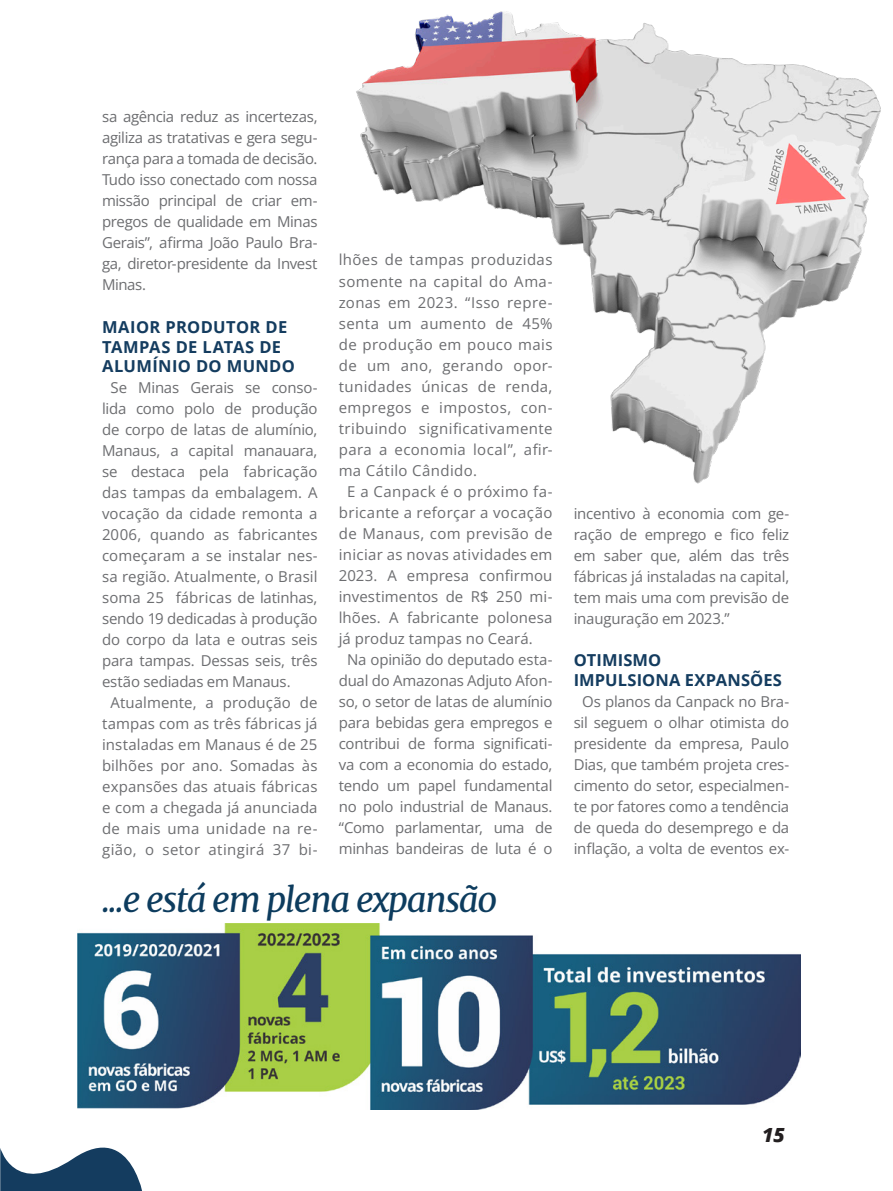
<style>
.page{position:relative;width:893px;height:1191px;background:#fff}
.page>*{position:absolute;margin:0;border:0;box-sizing:border-box;transform-origin:0 0}
.Olho{font:italic 34.5px "Merriweather";letter-spacing:-.04em;color:#0d3c5e}
.t1{font:italic 800 19.5px "Open Sans";color:#231f20}
.Enter_Tit{font:700 16.5px/19.5px "Open Sans";letter-spacing:.02em;color:#143c5f}
.Editorial_Text{font:15px/21px "Open Sans";letter-spacing:-.01em;color:#6c6d70;text-align:justify}
</style>
<div class="page">
<img style="left:356px;top:11px;width:525px;height:473px">
<img style="left:78px;top:924px;width:723px;height:185px">
<svg style="left:0;top:1147px;width:142px;height:44px"></svg>
<p class="Editorial_Text" style="left:102px;top:106px;width:217px">sa agência reduz as incertezas, agiliza as tratativas e gera segu&shy;rança para a tomada de decisão.<br>Tudo isso conectado com nossa missão principal de criar em&shy;pregos de qualidade em Minas Gerais”, afirma João Paulo Bra&shy;ga, diretor-presidente da Invest Minas.</p>
<p class="Enter_Tit" style="left:102px;top:317px;width:195px">MAIOR PRODUTOR DE<br>TAMPAS DE LATAS DE<br>ALUMÍNIO DO MUNDO</p>
<p class="Editorial_Text" style="left:102px;top:377px;width:217px;text-indent:9px">Se Minas Gerais se conso&shy;lida como polo de produção de corpo de latas de alumínio, Manaus, a capital manauara, se destaca pela fabricação das tampas da embalagem. A vocação da cidade remonta a 2006, quando as fabricantes começaram a se instalar nes&shy;sa região. Atualmente, o Brasil soma 25 fábricas de latinhas, sendo 19 dedicadas à produção do corpo da lata e outras seis para tampas. Dessas seis, três estão sediadas em Manaus.</p>
<p class="Editorial_Text" style="left:102px;top:692px;width:217px;text-align:center">Atualmente, a produção de tampas com as três fábricas já instaladas em Manaus é de 25 bilhões por ano. Somadas às expansões das atuais fábricas e com a chegada já anunciada de mais uma unidade na re&shy;gião, o setor atingirá 37 bi-</p>
<p class="Editorial_Text" style="left:339px;top:249px;width:215px">lhões de tampas produzidas somente na capital do Ama&shy;zonas em 2023. “Isso repre&shy;senta um aumento de 45% de produção em pouco mais de um ano, gerando opor&shy;tunidades únicas de renda, empregos e impostos, con&shy;tribuindo significativamente para a economia local”, afir&shy;ma Cátilo Cândido.</p>
<p class="Editorial_Text" style="left:339px;top:480px;width:215px;text-indent:9px">E a Canpack é o próximo fa&shy;bricante a reforçar a vocação de Manaus, com previsão de iniciar as novas atividades em 2023. A empresa confirmou investimentos de R$ 250 mi&shy;lhões. A fabricante polonesa já produz tampas no Ceará.</p>
<p class="Editorial_Text" style="left:339px;top:648px;width:215px;text-align:center">Na opinião do deputado esta&shy;dual do Amazonas Adjuto Afon&shy;so, o setor de latas de alumínio para bebidas gera empregos e contribui de forma significati&shy;va com a economia do estado, tendo um papel fundamental no polo industrial de Manaus. “Como parlamentar, uma de minhas bandeiras de luta é o</p>
<p class="Olho" style="left:102px;top:876px;width:397px">...e está em plena expansão</p>
<p class="Editorial_Text" style="left:574px;top:502px;width:217px">incentivo à economia com ge&shy;ração de emprego e fico feliz em saber que, além das três fábricas já instaladas na capital, tem mais uma com previsão de inauguração em 2023.”</p>
<p class="Enter_Tit" style="left:574px;top:650px;width:210px">OTIMISMO<br>IMPULSIONA EXPANSÕES</p>
<p class="Editorial_Text" style="left:574px;top:690px;width:217px;text-align:center">Os planos da Canpack no Bra&shy;sil seguem o olhar otimista do presidente da empresa, Paulo<br>Dias, que também projeta cres&shy;cimento do setor, especialmen&shy;te por fatores como a tendência de queda do desemprego e da inflação, a volta de eventos ex-</p>
<h2 class="t1" style="left:762px;top:1120px;width:24px">15</h2>
</div>
